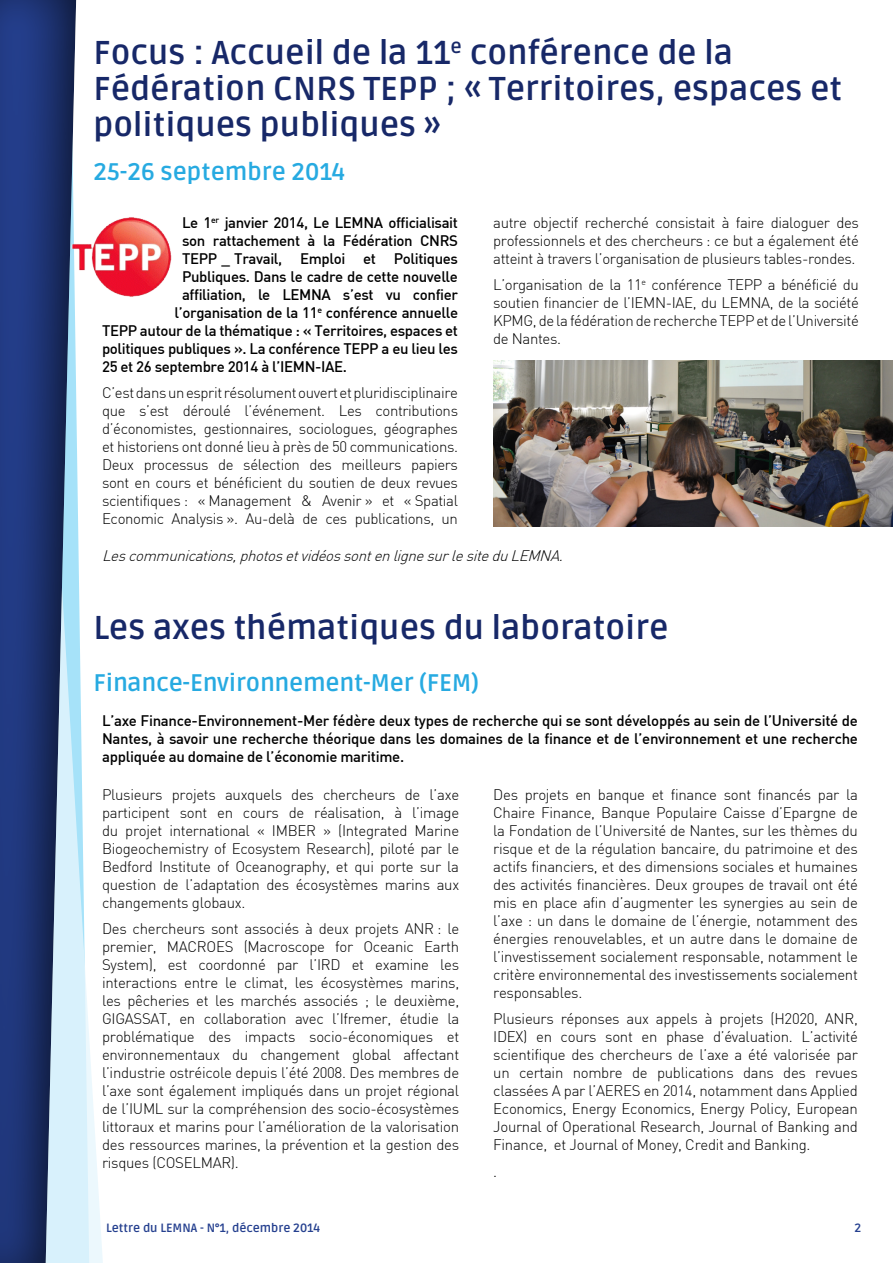
<style>
.page{position:relative;width:893px;height:1263px;background:#fff}
.page>*{position:absolute;margin:0;border:0;box-sizing:border-box;transform-origin:0 0}
.t1{font:700 33px/36px "Ruda";color:#172868}
.t2{font:700 24px "Ruda";letter-spacing:-.01em;color:#27aae1}
.t3{font:300 15px/18px "DIN";letter-spacing:-.02em;color:#000;text-align:justify}
.t4{font:500 15px/18px "DIN";letter-spacing:-.025em;color:#000;text-align:justify}
.t5{font:italic 300 15px "DIN";color:#000}
.t6{font:700 12px "Ruda";color:#25408f}
</style>
<div class="page">
<svg style="left:79px;top:590px;width:24px;height:673px"></svg>
<div style="left:0;top:0;width:79px;height:1263px;background:#000;opacity:.75"></div>
<img style="left:493px;top:360px;width:400px;height:166px">
<img style="left:66px;top:211px;width:106px;height:91px">
<h1 class="t1" style="left:94px;top:36px;width:641px">Focus : Accueil de la 11<sup>e</sup> conférence de la<br>Fédération CNRS</h1>
<h1 class="t1" style="left:94px;top:72px;width:750px;text-indent:270px">TE PP ; « Territoires, espaces et politiques publiques »</h1>
<h2 class="t2" style="left:94px;top:158px;width:253px">25-26 septembre 2014</h2>
<p class="t4" style="left:182px;top:213px;width:172px">Le 1<sup>er</sup> janvier 2014, Le LEMN</p>
<p class="t4" style="left:182px;top:213px;width:277px;text-indent:192px">A officialisait son rattachement à la Fédération CNR</p>
<p class="t4" style="left:182px;top:231px;width:278px;text-indent:267px">S TEPP _ Travail, Emploi et Politiques Publiques. Dans le cadre de cette nouvelle affiliation, le LEMN</p>
<p class="t4" style="left:322px;top:285px;width:138px">A s’est vu confier</p>
<p class="t4" style="left:175px;top:303px;width:285px">l’organisation de la 11<sup>e</sup> conférence annuelle</p>
<p class="t4" style="left:102px;top:321px;width:357px">TEPP autour de la thématique : « Territoires, espaces et</p>
<p class="t4" style="left:102px;top:339px;width:357px">politiques publiques ». La conférence TEPP a eu lieu les</p>
<p class="t4" style="left:102px;top:357px;width:193px">25 et 26 septembre 2014 à l’IEMN</p>
<p class="t4" style="left:315px;top:357px;width:33px">-IAE.</p>
<p class="t3" style="left:102px;top:384px;width:357px">C’est dans un esprit résolument ouvert et pluridisciplinaire que s’est déroulé l’événement. Les contributions d’économistes, gestionnaires, sociologues, géographes et historiens ont donné lieu à près de 50 communications.<br>Deux processus de sélection des meilleurs papiers sont en cours et bénéficient du soutien de deux revues scientifiques : « Management &amp; Avenir » et « Spatial Economic Analysis ». Au-delà de ces publications, un</p>
<p class="t3" style="left:493px;top:213px;width:367px">autre objectif recherché consistait à faire dialoguer des professionnels et des chercheurs : ce but a également été atteint à travers l’organisation de plusieurs tables-rondes.</p>
<p class="t3" style="left:493px;top:276px;width:367px">L’organisation de la 11<sup>e</sup> conférence TEPP a bénéficié du soutien financier de l’IEMN-IAE, du LEMNA, de la société KPMG, de la fédération de recherche TEPP et de l’Université de Nantes.</p>
<p class="t5" style="left:102px;top:546px;width:467px">Lescommunications,photosetvidéossontenlignesurlesiteduLEMNA.</p>
<h1 class="t1" style="left:94px;top:610px;width:577px">Les axes thématiques du laboratoire</h1>
<h2 class="t2" style="left:94px;top:669px;width:387px">Finance-Environnement-Mer (FEM)</h2>
<p class="t4" style="left:102px;top:711px;width:757px">L’axe Finance-Environnement-Mer fédère deux types de recherche qui se sont développés au sein de l’Université de Nantes, à savoir une recherche théorique dans les domaines de la finance et de l’environnement et une recherche appliquée au domaine de l’économie maritime.</p>
<p class="t3" style="left:493px;top:785px;width:366px">Des projets en banque et finance sont financés par la Chaire Finance, Banque Populaire Caisse d’Epargne de la Fondation de l’Université de Nantes, sur les thèmes du risque et de la régulation bancaire, du patrimoine et des actifs financiers, et des dimensions sociales et humaines des activités financières. Deux groupes de travail ont été mis en place afin d’augmenter les synergies au sein de l’axe : un dans le domaine de l’énergie, notamment des énergies renouvelables, et un autre dans le domaine de l’investissement socialement responsable, notamment le critère environnemental des investissements socialement responsables.</p>
<p class="t3" style="left:493px;top:1010px;width:366px">Plusieurs réponses aux appels à projets (H2020, ANR, IDEX) en cours sont en phase d’évaluation. L’activité scientifique des chercheurs de l’axe a été valorisée par un certain nombre de publications dans des revues classées A par l’AERES en 2014, notamment dans Applied Economics, Energy Economics, Energy Policy, European Journal of Operational Research, Journal of Banking and Finance, et Journal of Money, Credit and Banking.</p>
<p class="t3" style="left:493px;top:1162px;width:5px">.</p>
<p class="t3" style="left:102px;top:785px;width:359px">Plusieurs projets auxquels des chercheurs de l’axe participent sont en cours de réalisation, à l’image du projet international « IMBER » (Integrated Marine Biogeochemistry of Ecosystem Research), piloté par le Bedford Institute of Oceanography, et qui porte sur la question de l’adaptation des écosystèmes marins aux changements globaux.</p>
<p class="t3" style="left:102px;top:920px;width:359px">Des chercheurs sont associés à deux projets ANR : le premier, MACROES (Macroscope for Oceanic Earth System), est coordonné par l’IRD et examine les interactions entre le climat, les écosystèmes marins, les pêcheries et les marchés associés ; le deuxième, GIGASSAT, en collaboration avec l’Ifremer, étudie la problématique des impacts socio-économiques et environnementaux du changement global affectant l’industrie ostréicole depuis l’été 2008. Des membres de l’axe sont également impliqués dans un projet régional de l’IUML sur la compréhension des socio-écosystèmes littoraux et marins pour l’amélioration de la valorisation des ressources marines, la prévention et la gestion des risques (COSELMAR).</p>
<p class="t6" style="left:106px;top:1221px;width:69px">Lettre du LEMNA</p>
<p class="t6" style="left:200px;top:1221px;width:121px">- N°1, décembre 2014</p>
<p class="t6" style="left:854px;top:1221px;width:8px">2</p>
</div>
